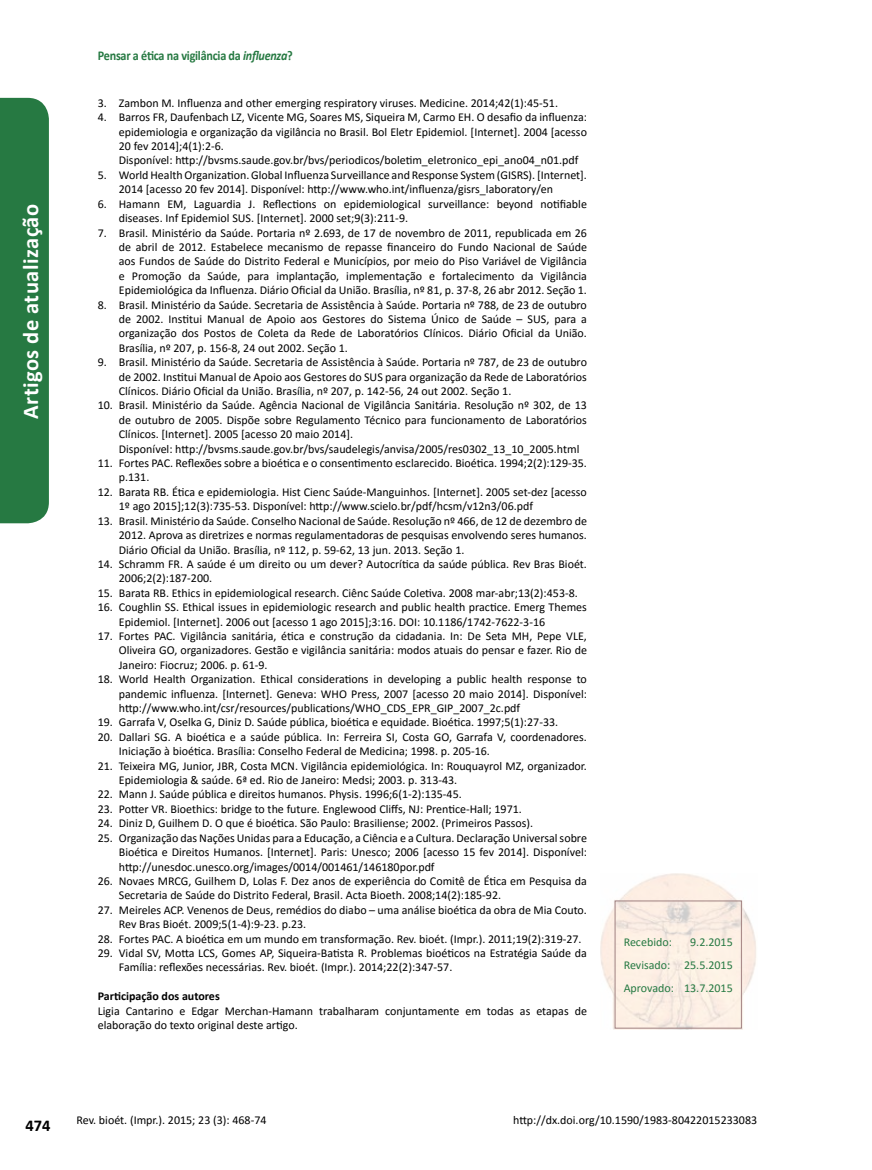
<style>
.page{position:relative;width:872px;height:1170px;background:#fff}
.page>*{position:absolute;margin:0;border:0;box-sizing:border-box;transform-origin:0 0}
.t1{font:700 22.5px "Calibri";letter-spacing:.02em;color:#fff}
.t2{font:700 16.5px "Calibri";color:#000}
.t3{font:700 13.5px "Calibri";letter-spacing:-.02em;color:#267942;scale:.9 1}
.t4{font:12px/14.4px "Calibri";color:#000}
.t5{font:12px/23px "Calibri";color:#267942;text-align:justify}
.t6{font:700 12px "Calibri";color:#000}
.s1{font-style:italic}
</style>
<div class="page">
<img style="left:600px;top:873px;width:156px;height:155px">
<div style="left:615px;top:900px;width:126px;height:128px;border:1px solid #a38483"></div>
<div style="left:0;top:98px;width:49px;height:425px;background:#267942"></div>
<h1 class="t1" style="left:15px;top:419px;width:216px;rotate:-90deg">Artigos de atualização</h1>
<p class="t3" style="left:98px;top:46px;width:218px">Pensar a ética na vigilância da <span class="s1">influenza</span>?</p>
<p class="t4" style="left:98px;top:95px;width:462px">3. Zambon M. Influenza and other emerging respiratory viruses. Medicine. 2014;42(1):45-51.</p>
<p class="t4" style="left:119px;top:110px;width:469px;text-indent:-21px">4. Barros FR, Daufenbach LZ, Vicente MG, Soares MS, Siqueira M, Carmo EH. O desafio da influenza: epidemiologia e organização da vigilância no Brasil. Bol Eletr Epidemiol. [Internet]. 2004 [acesso 20 fev 2014];4(1):2-6.<br>Disponível: http://bvsms.saude.gov.br/bvs/periodicos/boletim_eletronico_epi_ano04_n01.pdf</p>
<p class="t4" style="left:119px;top:167px;width:469px;text-indent:-21px">5. World Health Organization. Global Influenza Surveillance and Response System (GISRS). [Internet].<br>2014 [acesso 20 fev 2014]. Disponível: http://www.who.int/influenza/gisrs_laboratory/en</p>
<p class="t4" style="left:119px;top:196px;width:469px;text-indent:-21px">6. Hamann EM, Laguardia J. Reflections on epidemiological surveillance: beyond notifiable diseases. Inf Epidemiol SUS. [Internet]. 2000 set;9(3):211-9.</p>
<p class="t4" style="left:119px;top:225px;width:469px;text-align:justify;text-indent:-21px">7. Brasil. Ministério da Saúde. Portaria nº 2.693, de 17 de novembro de 2011, republicada em 26 de abril de 2012. Estabelece mecanismo de repasse financeiro do Fundo Nacional de Saúde aos Fundos de Saúde do Distrito Federal e Municípios, por meio do Piso Variável de Vigilância e Promoção da Saúde, para implantação, implementação e fortalecimento da Vigilância Epidemiológica da Influenza. Diário Oficial da União. Brasília, nº 81, p. 37-8, 26 abr 2012. Seção 1.</p>
<p class="t4" style="left:119px;top:297px;width:469px;text-align:justify;text-indent:-21px">8. Brasil. Ministério da Saúde. Secretaria de Assistência à Saúde. Portaria nº 788, de 23 de outubro de 2002. Institui Manual de Apoio aos Gestores do Sistema Único de Saúde – SUS, para a organização dos Postos de Coleta da Rede de Laboratórios Clínicos. Diário Oficial da União.<br>Brasília, nº 207, p. 156-8, 24 out 2002. Seção 1.</p>
<p class="t4" style="left:119px;top:354px;width:469px;text-align:justify;text-indent:-21px">9. Brasil. Ministério da Saúde. Secretaria de Assistência à Saúde. Portaria nº 787, de 23 de outubro de 2002. Institui Manual de Apoio aos Gestores do SUS para organização da Rede de Laboratórios Clínicos. Diário Oficial da União. Brasília, nº 207, p. 142-56, 24 out 2002. Seção 1.</p>
<p class="t4" style="left:119px;top:398px;width:469px;text-indent:-21px">10. Brasil. Ministério da Saúde. Agência Nacional de Vigilância Sanitária. Resolução nº 302, de 13 de outubro de 2005. Dispõe sobre Regulamento Técnico para funcionamento de Laboratórios Clínicos. [Internet]. 2005 [acesso 20 maio 2014].<br>Disponível: http://bvsms.saude.gov.br/bvs/saudelegis/anvisa/2005/res0302_13_10_2005.html</p>
<p class="t4" style="left:119px;top:455px;width:469px;text-indent:-21px">11. Fortes PAC. Reflexões sobre a bioética e o consentimento esclarecido. Bioética. 1994;2(2):129-35. p.131.</p>
<p class="t4" style="left:119px;top:484px;width:469px;text-indent:-21px">12. Barata RB. Ética e epidemiologia. Hist Cienc Saúde-Manguinhos. [Internet]. 2005 set-dez [acesso<br>1º ago 2015];12(3):735-53. Disponível: http://www.scielo.br/pdf/hcsm/v12n3/06.pdf</p>
<p class="t4" style="left:119px;top:513px;width:469px;text-align:justify;text-indent:-21px">13. Brasil. Ministério da Saúde. Conselho Nacional de Saúde. Resolução nº 466, de 12 de dezembro de 2012. Aprova as diretrizes e normas regulamentadoras de pesquisas envolvendo seres humanos.<br>Diário Oficial da União. Brasília, nº 112, p. 59-62, 13 jun. 2013. Seção 1.</p>
<p class="t4" style="left:119px;top:556px;width:469px;text-indent:-21px">14. Schramm FR. A saúde é um direito ou um dever? Autocrítica da saúde pública. Rev Bras Bioét.<br>2006;2(2):187-200.</p>
<p class="t4" style="left:98px;top:585px;width:481px">15. Barata RB. Ethics in epidemiological research. Ciênc Saúde Coletiva. 2008 mar-abr;13(2):453-8.</p>
<p class="t4" style="left:119px;top:599px;width:469px;text-indent:-21px">16. Coughlin SS. Ethical issues in epidemiologic research and public health practice. Emerg Themes<br>Epidemiol. [Internet]. 2006 out [acesso 1 ago 2015];3:16. DOI: 10.1186/1742-7622-3-16</p>
<p class="t4" style="left:119px;top:628px;width:469px;text-align:justify;text-indent:-21px">17. Fortes PAC. Vigilância sanitária, ética e construção da cidadania. In: De Seta MH, Pepe VLE, Oliveira GO, organizadores. Gestão e vigilância sanitária: modos atuais do pensar e fazer. Rio de Janeiro: Fiocruz; 2006. p. 61-9.</p>
<p class="t4" style="left:119px;top:671px;width:469px;text-align:justify;text-indent:-21px">18. World Health Organization. Ethical considerations in developing a public health response to pandemic influenza. [Internet]. Geneva: WHO Press, 2007 [acesso 20 maio 2014]. Disponível: http://www.who.int/csr/resources/publications/WHO_CDS_EPR_GIP_2007_2c.pdf</p>
<p class="t4" style="left:98px;top:714px;width:462px">19. Garrafa V, Oselka G, Diniz D. Saúde pública, bioética e equidade. Bioética. 1997;5(1):27-33.</p>
<p class="t4" style="left:119px;top:729px;width:469px;text-indent:-21px">20. Dallari SG. A bioética e a saúde pública. In: Ferreira SI, Costa GO, Garrafa V, coordenadores.<br>Iniciação à bioética. Brasília: Conselho Federal de Medicina; 1998. p. 205-16.</p>
<p class="t4" style="left:119px;top:758px;width:469px;text-indent:-21px">21. Teixeira MG, Junior, JBR, Costa MCN. Vigilância epidemiológica. In: Rouquayrol MZ, organizador.<br>Epidemiologia &amp; saúde. 6ª ed. Rio de Janeiro: Medsi; 2003. p. 313-43.</p>
<p class="t4" style="left:98px;top:786px;width:365px">22. Mann J. Saúde pública e direitos humanos. Physis. 1996;6(1-2):135-45.</p>
<p class="t4" style="left:98px;top:801px;width:425px">23. Potter VR. Bioethics: bridge to the future. Englewood Cliffs, NJ: Prentice-Hall; 1971.</p>
<p class="t4" style="left:98px;top:815px;width:437px">24. Diniz D, Guilhem D. O que é bioética. São Paulo: Brasiliense; 2002. (Primeiros Passos).</p>
<p class="t4" style="left:119px;top:830px;width:469px;text-align:justify;text-indent:-21px">25. Organização das Nações Unidas para a Educação, a Ciência e a Cultura. Declaração Universal sobre Bioética e Direitos Humanos. [Internet]. Paris: Unesco; 2006 [acesso 15 fev 2014]. Disponível: http://unesdoc.unesco.org/images/0014/001461/146180por.pdf</p>
<p class="t4" style="left:119px;top:873px;width:469px;text-indent:-21px">26. Novaes MRCG, Guilhem D, Lolas F. Dez anos de experiência do Comitê de Ética em Pesquisa da<br>Secretaria de Saúde do Distrito Federal, Brasil. Acta Bioeth. 2008;14(2):185-92.</p>
<p class="t4" style="left:119px;top:902px;width:469px;text-indent:-21px">27. Meireles ACP. Venenos de Deus, remédios do diabo – uma análise bioética da obra de Mia Couto.<br>Rev Bras Bioét. 2009;5(1-4):9-23. p.23.</p>
<p class="t4" style="left:98px;top:930px;width:485px">28. Fortes PAC. A bioética em um mundo em transformação. Rev. bioét. (Impr.). 2011;19(2):319-27.</p>
<p class="t4" style="left:119px;top:945px;width:469px;text-indent:-21px">29. Vidal SV, Motta LCS, Gomes AP, Siqueira-Batista R. Problemas bioéticos na Estratégia Saúde da<br>Família: reflexões necessárias. Rev. bioét. (Impr.). 2014;22(2):347-57.</p>
<p class="t6" style="left:98px;top:987px;width:123px">Participação dos autores</p>
<p class="t4" style="left:98px;top:1002px;width:490px">Ligia Cantarino e Edgar Merchan-Hamann trabalharam conjuntamente em todas as etapas de elaboração do texto original deste artigo.</p>
<p class="t5" style="left:623px;top:930px;width:50px">Recebido:</p>
<p class="t5" style="left:623px;top:930px;width:111px;text-indent:66px">9.2.2015<br>Revisado: 25.5.2015<br>Aprovado: 13.7.2015</p>
<h2 class="t2" style="left:26px;top:1113px;width:27px">474</h2>
<p class="t4" style="left:77px;top:1112px;width:191px">Rev. bioét. (Impr.). 2015; 23 (3): 468-74</p>
<p class="t4" style="left:513px;top:1112px;width:245px">http://dx.doi.org/10.1590/1983-80422015233083</p>
</div>
